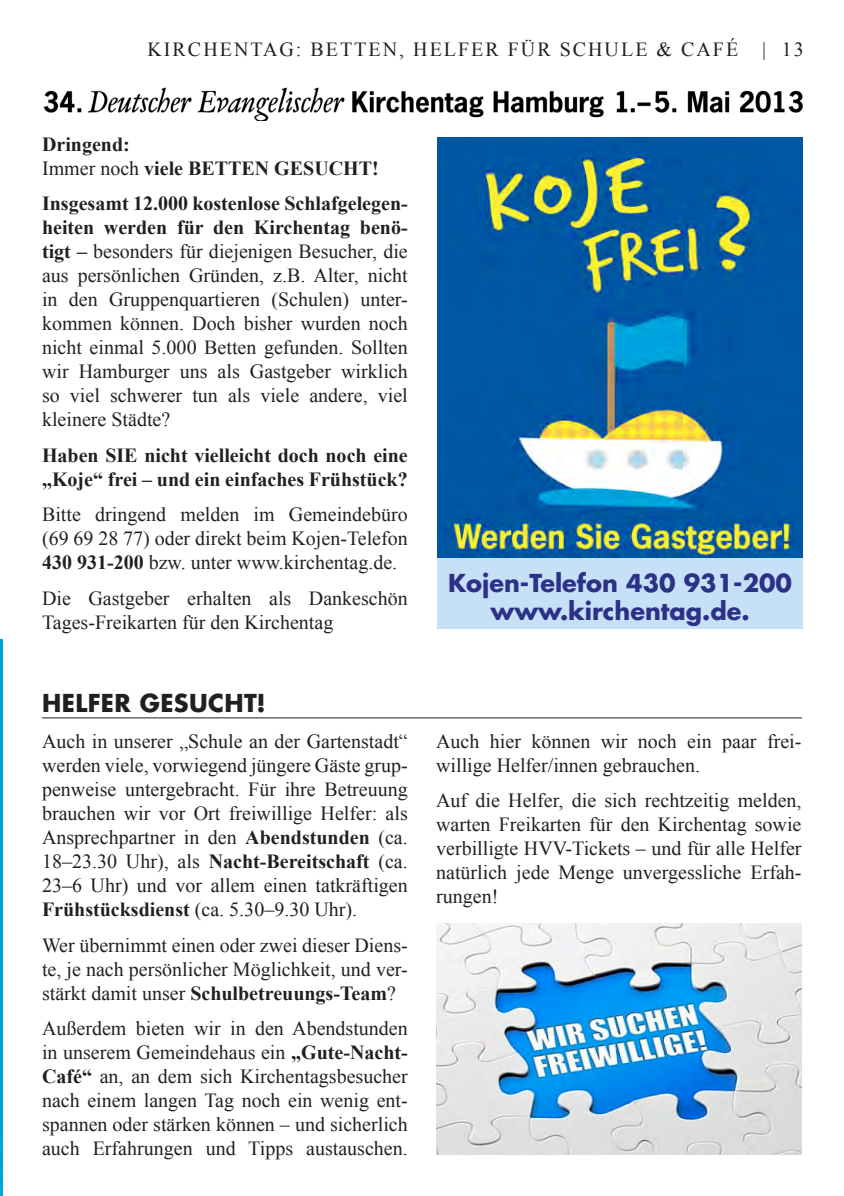
<style>
.page{position:relative;width:844px;height:1196px;background:#fff}
.page>*{position:absolute;margin:0;border:0;box-sizing:border-box;transform-origin:0 0}
.t1{font:700 24px/28px "Futura";color:#2b3187;text-align:center}
.t2{font:700 24px "Futura";letter-spacing:.01em;color:#231f20}
.t3{font:20px/24px "Times New Roman";color:#231f20;text-align:justify}
.t4{font:700 20px/24px "Times New Roman";color:#231f20}
.t5{font:20px "Times New Roman";letter-spacing:.1em;color:#231f20}
.s1{font-weight:400}
.s2{font-weight:700}
</style>
<div class="page">
<img style="left:43px;top:87px;width:760px;height:33px">
<img style="left:0;top:639px;width:2px;height:553px">
<img style="left:436px;top:923px;width:365px;height:231px">
<img style="left:437px;top:137px;width:366px;height:421px">
<div style="left:437px;top:558px;width:366px;height:70px;background:#c6e0f5"></div>
<hr style="left:42px;top:717px;width:760px;height:1px;background:#231f20">
<svg style="left:0;top:1192px;width:3px;height:4px"></svg>
<p class="t3" style="left:147px;top:37px;width:57px">Kirchen</p>
<p class="t5" style="left:250px;top:36px;width:194px">tag : Betten, Helfe</p>
<p class="t5" style="left:485px;top:36px;width:320px">r FÜR Schule &amp; Café | 13</p>
<p class="t4" style="left:42px;top:132px;width:338px">Dringend:<br><span class="s1">Immer noch</span> viele BETTEN GESUCHT!</p>
<p class="t3" style="left:42px;top:191px;width:367px"><span class="s2">Insgesamt 12.000 kostenlose Schlafgelegen&shy;heiten werden für den Kirchentag benö&shy;tigt –</span> besonders für diejenigen Besucher, die aus persönlichen Gründen, z.B. Alter, nicht in den Gruppenquartieren (Schulen) unter&shy;kommen können. Doch bisher wurden noch nicht einmal 5.000 Betten gefunden. Sollten wir Hamburger uns als Gastgeber wirklich so viel schwerer tun als viele andere, viel kleinere Städte?</p>
<p class="t4" style="left:42px;top:442px;width:367px">Haben SIE nicht vielleicht doch noch eine „Koje“ frei – und ein einfaches Frühstück?</p>
<p class="t3" style="left:42px;top:502px;width:367px">Bitte dringend melden im Gemeindebüro (69 69 28 77) oder direkt beim Kojen-Telefon <span class="s2">430 931-200</span> bzw. unter www.kirchentag.de.</p>
<p class="t3" style="left:42px;top:585px;width:367px">Die Gastgeber erhalten als Dankeschön<br>Tages-Freikarten für den Kirchentag</p>
<p class="t2" style="left:42px;top:686px;width:51px">HELFER</p>
<p class="t2" style="left:140px;top:686px;width:127px">GESUC HT!</p>
<p class="t3" style="left:42px;top:729px;width:367px">Auch in unserer „Schule an der Gartenstadt“ werden viele, vorwiegend jüngere Gäste grup&shy;penweise untergebracht. Für ihre Betreuung brauchen wir vor Ort freiwillige Helfer: als Ansprechpartner in den <span class="s2">Abendstunden</span> (ca.<br>18–23.30 Uhr), als <span class="s2">Nacht-Bereitschaft</span> (ca.<br>23–6 Uhr) und vor allem einen tatkräftigen <span class="s2">Frühstücksdienst</span> (ca. 5.30–9.30 Uhr).</p>
<p class="t3" style="left:42px;top:932px;width:367px">Wer übernimmt einen oder zwei dieser Diens&shy;te, je nach persönlicher Möglichkeit, und ver&shy;stärkt damit unser <span class="s2">Schulbetreuungs-Team</span>?</p>
<p class="t3" style="left:42px;top:1015px;width:367px">Außerdem bieten wir in den Abendstunden in unserem Gemeindehaus ein <span class="s2">„Gute-Nacht-Café“</span> an, an dem sich Kirchentagsbesucher nach einem langen Tag noch ein wenig ent&shy;spannen oder stärken können – und sicherlich auch Erfahrungen und Tipps austauschen.</p>
<p class="t1" style="left:448px;top:568px;width:345px">Kojen-Telefon 430 931-200 www.kirchentag.de.</p>
<p class="t3" style="left:436px;top:729px;width:367px">Auch hier können wir noch ein paar frei&shy;willige Helfer/innen gebrauchen.</p>
<p class="t3" style="left:436px;top:788px;width:367px">Auf die Helfer, die sich rechtzeitig melden, warten Freikarten für den Kirchentag sowie verbilligte HVV-Tickets – und für alle Helfer natürlich jede Menge unvergessliche Erfah&shy;rungen!</p>
</div>
